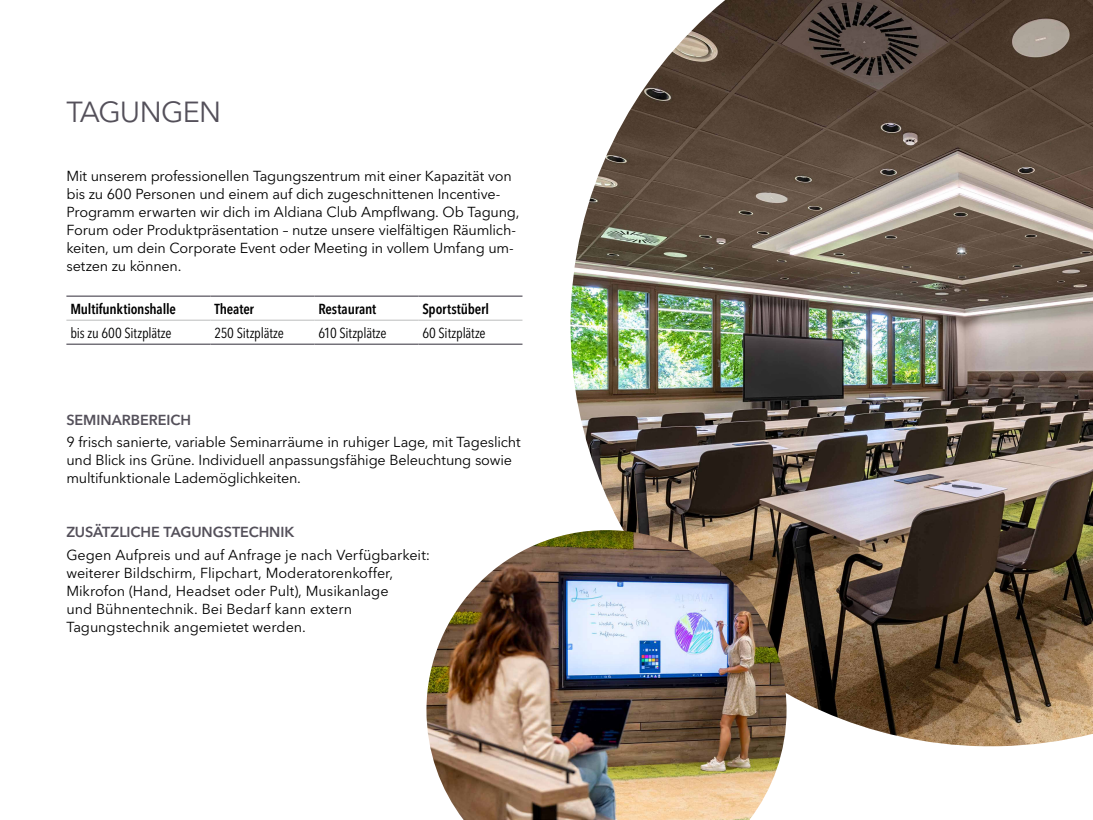
<style>
.page{position:relative;width:1093px;height:820px;background:#fff}
.page>*{position:absolute;margin:0;border:0;box-sizing:border-box;transform-origin:0 0}
.t1{font:28.8px "Avenir Next LT Pro";letter-spacing:-.03em;color:#54505a}
.t2{font:14.4px/18px "Avenir Next LT Pro";letter-spacing:-.01em;color:#000}
.t3{font:condensed 14.4px "Avenir Next LT Pro";letter-spacing:-.015em;color:#000}
.t4{font:600 condensed 14.4px "Avenir Next LT Pro";letter-spacing:-.01em;color:#000}
.t5{font:600 14.4px "Avenir Next LT Pro";letter-spacing:-.005em;color:#54505a}
</style>
<div class="page">
<hr style="left:66px;top:320px;width:144px;height:1px;background:#bbbcbc">
<hr style="left:210px;top:320px;width:104px;height:1px;background:#bbbcbc">
<hr style="left:314px;top:320px;width:104px;height:1px;background:#bbbcbc">
<hr style="left:418px;top:320px;width:104px;height:1px;background:#bbbcbc">
<hr style="left:66px;top:295px;width:144px;height:1px;background:#54505a">
<hr style="left:210px;top:295px;width:104px;height:1px;background:#54505a">
<hr style="left:314px;top:295px;width:104px;height:1px;background:#54505a">
<hr style="left:418px;top:295px;width:104px;height:1px;background:#54505a">
<hr style="left:66px;top:343px;width:144px;height:1px;background:#54505a">
<hr style="left:210px;top:343px;width:104px;height:1px;background:#54505a">
<hr style="left:314px;top:343px;width:104px;height:1px;background:#54505a">
<hr style="left:418px;top:343px;width:104px;height:1px;background:#54505a">
<img style="left:570px;top:0;width:523px;height:746px">
<img style="left:426px;top:530px;width:360px;height:289px">
<h1 class="t1" style="left:66px;top:94px;width:156px">TAGUNGEN</h1>
<p class="t2" style="left:66px;top:167px;width:455px">Mit unserem professionellen Tagungszentrum mit einer Kapazität von bis zu 600 Personen und einem auf dich zugeschnittenen Incentive-Programm erwarten wir dich im Aldiana Club Ampflwang. Ob Tagung, Forum oder Produktpräsentation – nutze unsere vielfältigen Räumlich&shy;keiten, um dein Corporate Event oder Meeting in vollem Umfang um&shy;setzen zu können.</p>
<p class="t4" style="left:70px;top:300px;width:107px">Multifunktionshalle</p>
<p class="t4" style="left:214px;top:300px;width:41px">Theater</p>
<p class="t4" style="left:318px;top:300px;width:59px">Restaurant</p>
<p class="t4" style="left:422px;top:300px;width:68px">Sportstüberl</p>
<p class="t3" style="left:70px;top:324px;width:103px">bis zu 600 Sitzplätze</p>
<p class="t3" style="left:214px;top:324px;width:71px">250 Sitzplätze</p>
<p class="t3" style="left:318px;top:324px;width:70px">610 Sitzplätze</p>
<p class="t3" style="left:422px;top:324px;width:65px">60 Sitzplätze</p>
<p class="t5" style="left:66px;top:410px;width:126px">SEMINARBEREICH</p>
<p class="t2" style="left:66px;top:433px;width:456px">9 frisch sanierte, variable Seminarräume in ruhiger Lage, mit Tageslicht und Blick ins Grüne. Individuell anpassungsfähige Beleuchtung sowie multifunktionale Lademöglichkeiten.</p>
<p class="t5" style="left:66px;top:523px;width:229px">ZUSÄTZLICHE TAGUNGSTECHNIK</p>
<p class="t2" style="left:66px;top:546px;width:365px">Gegen Aufpreis und auf Anfrage je nach Verfügbarkeit: weiterer Bildschirm, Flipchart, Moderatorenkoffer, Mikrofon (Hand, Headset oder Pult), Musikanlage<br>und Bühnentechnik. Bei Bedarf kann extern Tagungstechnik angemietet werden.</p>
</div>
